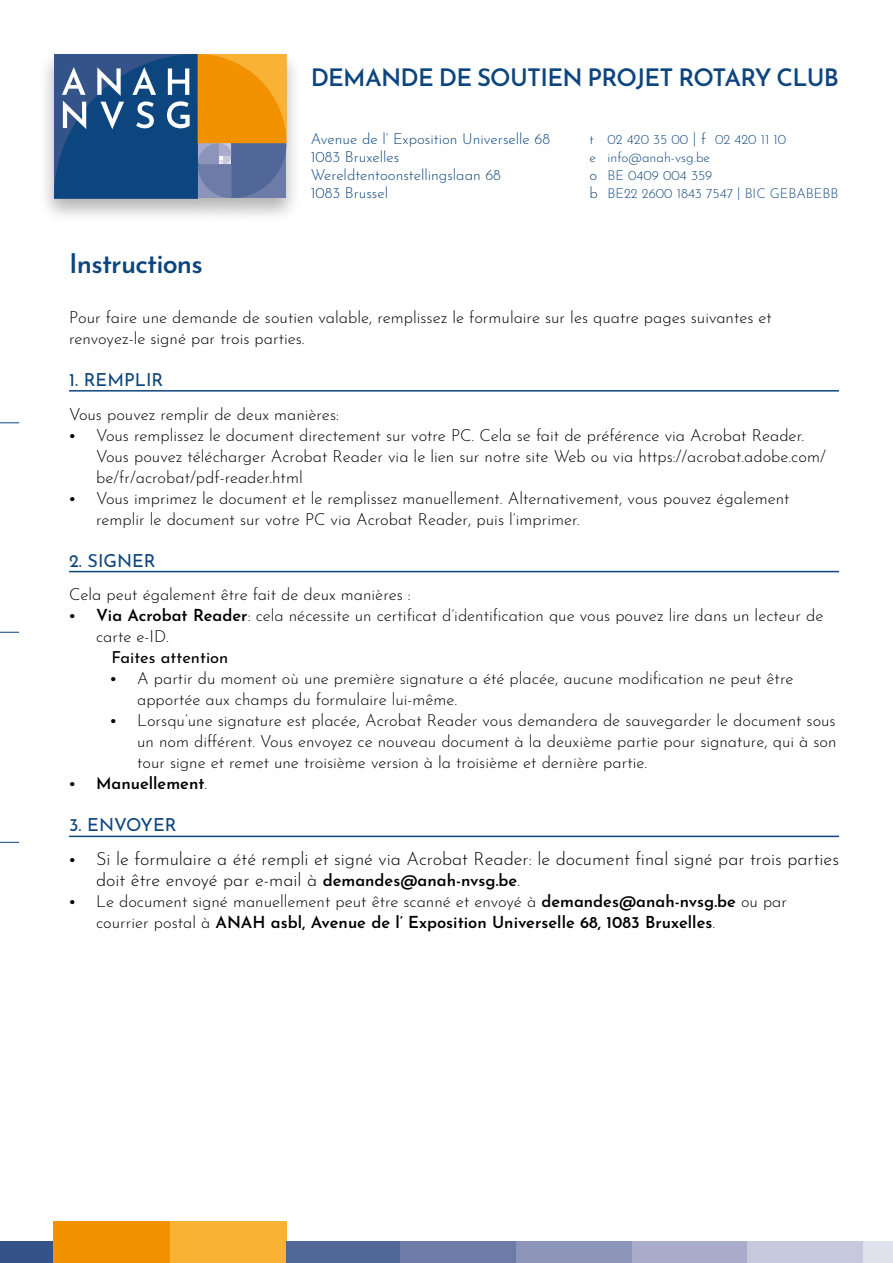
<style>
.page{position:relative;width:893px;height:1263px;background:#fff}
.page>*{position:absolute;margin:0;border:0;box-sizing:border-box;transform-origin:0 0}
.t1{font:600 27px "Josefin Sans";letter-spacing:-.03em;color:#0d457e}
.t2{font:600 24px "Josefin Sans";letter-spacing:-.03em;color:#0d457e}
.t3{font:300 18px/21px "Josefin Sans";color:#000}
.t4{font:18px "Josefin Sans";color:#0d457e}
.t5{font:300 16.5px/21px "Josefin Sans";color:#000}
.t6{font:600 16.5px/21px "Josefin Sans";color:#000}
.t7{font:16.5px "Josefin Sans";color:#000}
.t8{font:300 15px/18px "Josefin Sans";color:#0d457e}
.t9{font:300 13.5px/18px "Josefin Sans";color:#0d457e}
.s1{font-size:15px}
.s2{font-family:"Georgia";font-weight:400}
.s3{font-weight:600}
.s4{font-weight:300}
.s5{font-family:"Georgia";font-weight:400;font-size:16.5px}
.s6{font-weight:600;font-size:16.5px}
</style>
<div class="page">
<div style="left:0;top:1241px;width:54px;height:22px;background:#335389"></div>
<div style="left:54px;top:1221px;width:116px;height:42px;background:#f39200"></div>
<div style="left:170px;top:1221px;width:116px;height:42px;background:#f9b234"></div>
<div style="left:286px;top:1241px;width:115px;height:22px;background:#516798"></div>
<div style="left:401px;top:1241px;width:115px;height:22px;background:#6d7ba8"></div>
<div style="left:516px;top:1241px;width:116px;height:22px;background:#8c94b9"></div>
<div style="left:632px;top:1241px;width:115px;height:22px;background:#a8acca"></div>
<div style="left:747px;top:1241px;width:116px;height:22px;background:#c6c8dc"></div>
<div style="left:863px;top:1241px;width:30px;height:22px;background:#e1e1ed"></div>
<div style="left:38px;top:48px;width:264px;height:176px;background:#000;opacity:.3"></div>
<svg style="left:54px;top:54px;width:232px;height:144px;background:#616b70"></svg>
<svg style="left:0;top:632px;width:19px;height:1px"></svg>
<svg style="left:0;top:422px;width:19px;height:1px"></svg>
<svg style="left:0;top:842px;width:19px;height:1px"></svg>
<hr style="left:69px;top:390px;width:770px;height:2px;background:#0d457e">
<hr style="left:69px;top:571px;width:770px;height:1px;background:#0d457e">
<hr style="left:69px;top:836px;width:770px;height:1px;background:#0d457e">
<h2 class="t2" style="left:311px;top:58px;width:530px">DEMANDE DE SOUTIEN PROJET ROTARY CLUB</h2>
<p class="t8" style="left:311px;top:128px;width:241px">Avenue de l’ Exposition Universelle 68<br>1083 Bruxelles<br>Wereldtentoonstellingslaan 68<br>1083 Brussel</p>
<p class="t9" style="left:589px;top:129px;width:250px">t 02 420 35 00 <span class="s1">| f</span> 02 420 11 10<br>e info@anah-vsg.be<br><span class="s1">o</span> BE 0409 004 359<br><span class="s1">b</span> BE22 2600 1843 7547 | BIC GEBABEBB</p>
<h1 class="t1" style="left:69px;top:241px;width:135px">Instructions</h1>
<p class="t5" style="left:69px;top:305px;width:704px">Pour faire une demande de soutien valable, remplissez le formulaire sur les quatre pages suivantes et renvoyez-le signé par trois parties.</p>
<p class="t4" style="left:69px;top:364px;width:96px">1. REMPLIR</p>
<p class="t5" style="left:69px;top:402px;width:271px">Vous pouvez remplir de deux manières:</p>
<p class="t5" style="left:96px;top:423px;width:731px;text-indent:-27px"><span class="s2">•</span> Vous remplissez le document directement sur votre PC. Cela se fait de préférence via Acrobat Reader.<br>Vous pouvez télécharger Acrobat Reader via le lien sur notre site Web ou via https://acrobat.adobe.com/ be/fr/acrobat/pdf-reader.html</p>
<p class="t5" style="left:96px;top:486px;width:695px;text-indent:-27px"><span class="s2">•</span> Vous imprimez le document et le remplissez manuellement. Alternativement, vous pouvez également remplir le document sur votre PC via Acrobat Reader, puis l’imprimer.</p>
<p class="t4" style="left:69px;top:545px;width:88px">2. SIGNER</p>
<p class="t5" style="left:69px;top:582px;width:343px">Cela peut également être fait de deux manières :</p>
<p class="t5" style="left:96px;top:603px;width:729px;text-indent:-27px"><span class="s2">•</span> <span class="s3">Via Acrobat Reader</span>: cela nécessite un certificat d’identification que vous pouvez lire dans un lecteur de carte e-ID.</p>
<p class="t7" style="left:112px;top:644px;width:118px">Faites attention</p>
<p class="t5" style="left:137px;top:666px;width:658px;text-indent:-27px"><span class="s2">•</span> A partir du moment où une première signature a été placée, aucune modification ne peut être apportée aux champs du formulaire lui-même.</p>
<p class="t5" style="left:137px;top:708px;width:701px;text-align:justify;text-indent:-27px"><span class="s2">•</span> Lorsqu’une signature est placée, Acrobat Reader vous demandera de sauvegarder le document sous un nom différent. Vous envoyez ce nouveau document à la deuxième partie pour signature, qui à son tour signe et remet une troisième version à la troisième et dernière partie.</p>
<p class="t6" style="left:69px;top:771px;width:140px"><span class="s2">•</span> Manuellement<span class="s4">.</span></p>
<p class="t4" style="left:69px;top:810px;width:109px">3. ENVOYER</p>
<p class="t3" style="left:96px;top:847px;width:744px;text-indent:-27px"><span class="s5">•</span> Si le formulaire a été rempli et signé via Acrobat Reader: le document final signé par trois parties doit être envoyé par e-mail à <span class="s6">demandes@anah-nvsg.be</span>.</p>
<p class="t6" style="left:96px;top:889px;width:693px;text-indent:-27px"><span class="s2">•</span> <span class="s4">Le document signé manuellement peut être scanné et envoyé à</span> demandes@anah-nvsg.be <span class="s4">ou par courrier postal à</span> ANAH asbl, Avenue de l’ Exposition Universelle 68, 1083 Bruxelles<span class="s4">.</span></p>
</div>
